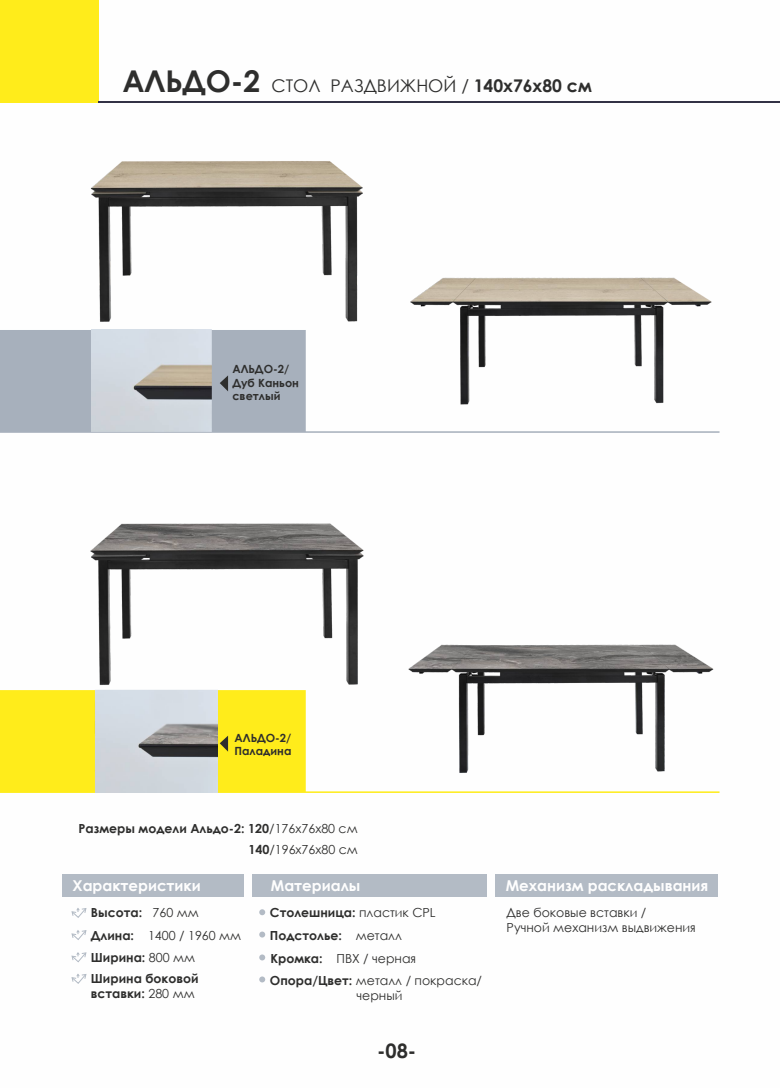
<style>
.page{position:relative;width:780px;height:1088px;background:#fff}
.page>*{position:absolute;margin:0;border:0;box-sizing:border-box;transform-origin:0 0}
.t1{font:700 20px "Century Gothic";color:#2e2e2d}
.t2{font:17.5px "Century Gothic";color:#2e2e2d}
.t3{font:700 15px "Century Gothic";color:#fefefe}
.t4{font:12.5px/22.1px "Century Gothic";color:#2e2e2d}
.t5{font:700 12.5px/20.8px "Century Gothic";color:#2e2e2d}
.t6{font:700 11.25px/13.6px "Century Gothic";color:#2e2e2d}
.s1{font-weight:700;font-size:30px}
.s2{font-weight:700}
.s3{font-weight:400}
</style>
<div class="page">
<div style="left:0;top:0;width:99px;height:103px;background:#ffec1b"></div>
<hr style="left:99px;top:101px;width:680px;height:2px;background:#333245">
<div style="left:0;top:330px;width:76px;height:103px;background:#a7b0bc"></div>
<div style="left:0;top:690px;width:76px;height:103px;background:#ffec1b"></div>
<img style="left:76px;top:161px;width:644px;height:632px">
<img style="left:92px;top:330px;width:125px;height:463px">
<div style="left:62px;top:875px;width:182px;height:22px;background:#b3bbc5"></div>
<svg style="left:71px;top:908px;width:16px;height:10px"></svg>
<svg style="left:71px;top:930px;width:16px;height:10px"></svg>
<svg style="left:71px;top:952px;width:16px;height:11px"></svg>
<div style="left:495px;top:875px;width:222px;height:22px;background:#b3bbc5"></div>
<svg style="left:71px;top:974px;width:16px;height:10px"></svg>
<div style="left:252px;top:875px;width:234px;height:22px;background:#b3bbc5"></div>
<svg style="left:259px;top:909px;width:6px;height:6px"></svg>
<svg style="left:259px;top:931px;width:6px;height:6px"></svg>
<svg style="left:259px;top:976px;width:6px;height:6px"></svg>
<svg style="left:259px;top:954px;width:6px;height:6px"></svg>
<h2 class="t2" style="left:122px;top:79px;width:471px"><span class="s1">АЛЬДО-2</span> СТОЛ РАЗДВИЖНОЙ / <span class="s2">140х76х80 см</span></h2>
<p class="t6" style="left:232px;top:363px;width:68px">АЛЬДО-2/<br>Дуб Каньон светлый</p>
<p class="t6" style="left:234px;top:732px;width:58px">АЛЬДО-2/<br>Паладина</p>
<p class="t5" style="left:79px;top:819px;width:281px;text-align:right">Размеры модели Альдо-2: 120<span class="s3">/176х76х80 см<br></span>140<span class="s3">/196х76х80 см</span></p>
<p class="t3" style="left:72px;top:880px;width:130px">Характеристики</p>
<p class="t4" style="left:91px;top:903px;width:152px"><span class="s2">Высота:</span> 760 мм<br><span class="s2">Длина:</span> 1400 / 1960 мм<br><span class="s2">Ширина:</span> 800 мм</p>
<p class="t3" style="left:271px;top:880px;width:91px">Материалы</p>
<p class="t5" style="left:270px;top:903px;width:167px;line-height:22.2px">Столешница: <span class="s3">пластик CPL<br></span>Подстолье: <span class="s3">металл</span></p>
<p class="t4" style="left:270px;top:974px;width:214px;line-height:14.9px;text-align:center"><span class="s2">Опора/Цвет:</span> металл / покраска/ черный</p>
<p class="t4" style="left:270px;top:948px;width:147px"><span class="s2">Кромка:</span> ПВХ / черная</p>
<p class="t5" style="left:91px;top:972px;width:109px;line-height:15.1px">Ширина боковой вставки: <span class="s3">280 мм</span></p>
<h1 class="t1" style="left:377px;top:1043px;width:41px">-08-</h1>
<p class="t3" style="left:505px;top:880px;width:204px">Механизм раскладывания</p>
<p class="t4" style="left:506px;top:906px;width:191px;line-height:14.9px">Две боковые вставки /<br>Ручной механизм выдвижения</p>
</div>
